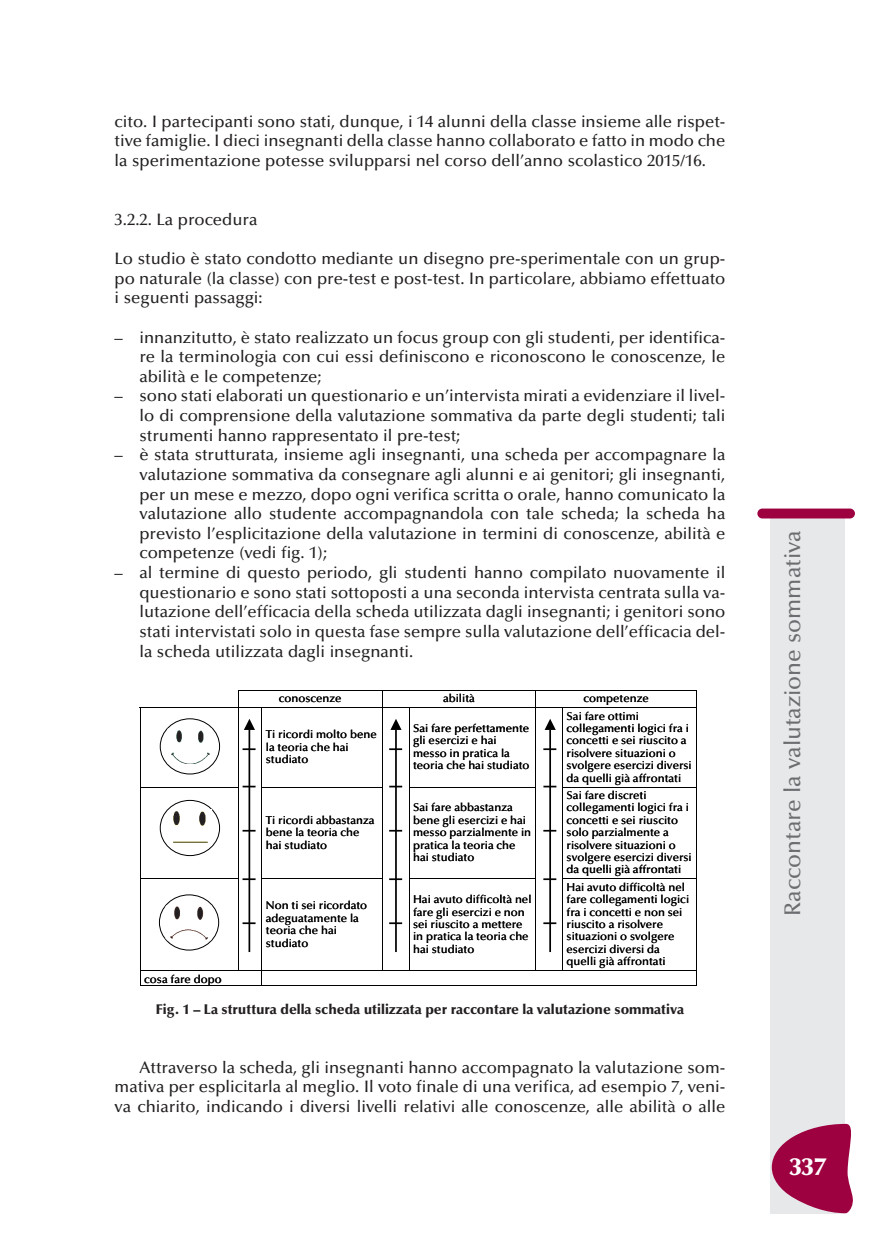
<style>
.page{position:relative;width:869px;height:1241px;background:#fff}
.page>*{position:absolute;margin:0;border:0;box-sizing:border-box;transform-origin:0 0}
.t1{font:900 24.5px "Optima";color:#fff}
.t2{font:500 22.75px "Optima";color:#6c6d70}
.t3{font:500 16.62px/19.6px "Optima";color:#231f20;text-align:justify}
.t4{font:900 14px "Optima";color:#231f20}
.t5{font:500 11.38px/12.4px "Optima";color:#000}
</style>
<div class="page">
<hr style="left:238px;top:689px;width:144px;height:1px;background:#000">
<hr style="left:382px;top:689px;width:153px;height:1px;background:#000">
<hr style="left:535px;top:689px;width:161px;height:1px;background:#000">
<hr style="left:140px;top:707px;width:98px;height:1px;background:#000">
<svg style="left:238px;top:689px;width:24px;height:19px"></svg>
<hr style="left:262px;top:707px;width:120px;height:1px;background:#000">
<svg style="left:382px;top:689px;width:27px;height:19px"></svg>
<hr style="left:409px;top:707px;width:126px;height:1px;background:#000">
<svg style="left:535px;top:689px;width:28px;height:19px"></svg>
<hr style="left:562px;top:707px;width:134px;height:1px;background:#000">
<svg style="left:696px;top:690px;width:1px;height:17px"></svg>
<hr style="left:140px;top:707px;width:1px;height:79px;background:#000">
<hr style="left:238px;top:707px;width:1px;height:79px;background:#000">
<hr style="left:261px;top:707px;width:1px;height:79px;background:#000">
<hr style="left:382px;top:707px;width:1px;height:79px;background:#000">
<hr style="left:408px;top:707px;width:1px;height:79px;background:#000">
<hr style="left:535px;top:707px;width:1px;height:79px;background:#000">
<hr style="left:562px;top:707px;width:1px;height:79px;background:#000">
<hr style="left:696px;top:707px;width:1px;height:79px;background:#000">
<hr style="left:140px;top:786px;width:98px;height:1px;background:#000">
<hr style="left:262px;top:786px;width:120px;height:1px;background:#000">
<hr style="left:409px;top:786px;width:126px;height:1px;background:#000">
<hr style="left:562px;top:786px;width:134px;height:1px;background:#000">
<hr style="left:140px;top:787px;width:1px;height:91px;background:#000">
<hr style="left:238px;top:787px;width:1px;height:91px;background:#000">
<hr style="left:261px;top:787px;width:1px;height:91px;background:#000">
<hr style="left:382px;top:787px;width:1px;height:91px;background:#000">
<hr style="left:408px;top:787px;width:1px;height:91px;background:#000">
<hr style="left:535px;top:787px;width:1px;height:91px;background:#000">
<hr style="left:562px;top:787px;width:1px;height:91px;background:#000">
<hr style="left:696px;top:787px;width:1px;height:91px;background:#000">
<hr style="left:140px;top:878px;width:98px;height:1px;background:#000">
<hr style="left:262px;top:878px;width:120px;height:1px;background:#000">
<hr style="left:409px;top:878px;width:126px;height:1px;background:#000">
<hr style="left:562px;top:878px;width:134px;height:1px;background:#000">
<hr style="left:140px;top:879px;width:1px;height:91px;background:#000">
<hr style="left:238px;top:879px;width:1px;height:91px;background:#000">
<hr style="left:261px;top:879px;width:1px;height:91px;background:#000">
<hr style="left:382px;top:879px;width:1px;height:91px;background:#000">
<hr style="left:408px;top:879px;width:1px;height:91px;background:#000">
<hr style="left:535px;top:879px;width:1px;height:91px;background:#000">
<hr style="left:562px;top:879px;width:1px;height:91px;background:#000">
<hr style="left:696px;top:879px;width:1px;height:91px;background:#000">
<hr style="left:140px;top:970px;width:98px;height:1px;background:#000">
<hr style="left:262px;top:970px;width:120px;height:1px;background:#000">
<svg style="left:382px;top:970px;width:27px;height:1px"></svg>
<hr style="left:409px;top:970px;width:126px;height:1px;background:#000">
<svg style="left:535px;top:970px;width:27px;height:1px"></svg>
<hr style="left:562px;top:970px;width:134px;height:1px;background:#000">
<svg style="left:140px;top:971px;width:1px;height:14px"></svg>
<hr style="left:140px;top:985px;width:121px;height:1px;background:#000">
<svg style="left:238px;top:970px;width:24px;height:16px"></svg>
<hr style="left:262px;top:985px;width:434px;height:1px;background:#000">
<svg style="left:696px;top:970px;width:1px;height:16px"></svg>
<div style="left:159px;top:894px;width:60px;height:56px;border:1px solid #000;border-radius:50%"></div>
<div style="left:160px;top:718px;width:60px;height:56px;border:1px solid #000;border-radius:50%"></div>
<div style="left:160px;top:799px;width:60px;height:56px;border:1px solid #000;border-radius:50%"></div>
<hr style="left:248px;top:729px;width:2px;height:222px;background:#000">
<svg style="left:244px;top:719px;width:11px;height:10px"></svg>
<svg style="left:242px;top:922px;width:13px;height:1px"></svg>
<svg style="left:242px;top:829px;width:13px;height:2px"></svg>
<svg style="left:242px;top:748px;width:13px;height:2px"></svg>
<svg style="left:238px;top:785px;width:17px;height:2px"></svg>
<svg style="left:238px;top:878px;width:17px;height:1px"></svg>
<hr style="left:395px;top:729px;width:1px;height:222px;background:#000">
<svg style="left:391px;top:719px;width:10px;height:10px"></svg>
<svg style="left:389px;top:922px;width:13px;height:1px"></svg>
<svg style="left:389px;top:829px;width:13px;height:2px"></svg>
<svg style="left:389px;top:748px;width:13px;height:2px"></svg>
<svg style="left:389px;top:785px;width:13px;height:2px"></svg>
<svg style="left:389px;top:878px;width:13px;height:1px"></svg>
<hr style="left:549px;top:729px;width:1px;height:222px;background:#000">
<svg style="left:545px;top:719px;width:10px;height:10px"></svg>
<svg style="left:543px;top:922px;width:13px;height:1px"></svg>
<svg style="left:543px;top:829px;width:13px;height:2px"></svg>
<svg style="left:543px;top:748px;width:13px;height:2px"></svg>
<svg style="left:543px;top:785px;width:13px;height:2px"></svg>
<svg style="left:543px;top:878px;width:13px;height:1px"></svg>
<img style="left:167px;top:728px;width:45px;height:35px">
<img style="left:173px;top:811px;width:36px;height:32px">
<img style="left:165px;top:905px;width:46px;height:35px">
<div style="left:770px;top:516px;width:74px;height:697px;background:#e7e8e9"></div>
<div style="left:757px;top:508px;width:97px;height:10px;background:#9d0140;border-radius:5px"></div>
<svg style="left:771px;top:1123px;width:82px;height:89px"></svg>
<p class="t3" style="left:115px;top:113px;width:612px">cito. I partecipanti sono stati, dunque, i 14 alunni della classe insieme alle rispet&shy;tive famiglie. I dieci insegnanti della classe hanno collaborato e fatto in modo che la sperimentazione potesse svilupparsi nel corso dell’anno scolastico 2015/16.</p>
<p class="t3" style="left:115px;top:211px;width:144px">3.2.2. La procedura</p>
<p class="t3" style="left:115px;top:250px;width:612px">Lo studio è stato condotto mediante un disegno pre-sperimentale con un grup&shy;po naturale (la classe) con pre-test e post-test. In particolare, abbiamo effettuato i seguenti passaggi:</p>
<p class="t3" style="left:139px;top:329px;width:587px;text-indent:-25px">– innanzitutto, è stato realizzato un focus group con gli studenti, per identifica&shy;re la terminologia con cui essi definiscono e riconoscono le conoscenze, le abilità e le competenze;</p>
<p class="t3" style="left:139px;top:387px;width:587px;text-indent:-25px">– sono stati elaborati un questionario e un’intervista mirati a evidenziare il livel&shy;lo di comprensione della valutazione sommativa da parte degli studenti; tali strumenti hanno rappresentato il pre-test;</p>
<p class="t3" style="left:139px;top:446px;width:587px;text-indent:-25px">– è stata strutturata, insieme agli insegnanti, una scheda per accompagnare la valutazione sommativa da consegnare agli alunni e ai genitori; gli insegnanti, per un mese e mezzo, dopo ogni verifica scritta o orale, hanno comunicato la valutazione allo studente accompagnandola con tale scheda; la scheda ha previsto l’esplicitazione della valutazione in termini di conoscenze, abilità e competenze (vedi fig. 1);</p>
<p class="t3" style="left:139px;top:564px;width:587px;text-indent:-25px">– al termine di questo periodo, gli studenti hanno compilato nuovamente il questionario e sono stati sottoposti a una seconda intervista centrata sulla va&shy;lutazione dell’efficacia della scheda utilizzata dagli insegnanti; i genitori sono stati intervistati solo in questa fase sempre sulla valutazione dell’efficacia del&shy;la scheda utilizzata dagli insegnanti.</p>
<p class="t5" style="left:144px;top:973px;width:79px">cosa fare dopo</p>
<p class="t5" style="left:278px;top:693px;width:64px">conoscenze</p>
<p class="t5" style="left:443px;top:693px;width:33px">abilità</p>
<p class="t5" style="left:566px;top:690px;width:84px;line-height:17.3px;text-indent:17px">competenze<br>Sai fare ottimi</p>
<p class="t5" style="left:266px;top:729px;width:112px">Ti ricordi molto bene la teoria che hai studiato</p>
<p class="t5" style="left:413px;top:723px;width:118px">Sai fare perfettamente gli esercizi e hai messo in pratica la teoria che hai studiato</p>
<p class="t5" style="left:413px;top:802px;width:119px">Sai fare abbastanza bene gli esercizi e hai messo parzialmente in pratica la teoria che hai studiato</p>
<p class="t5" style="left:566px;top:723px;width:127px">collegamenti logici fra i concetti e sei riuscito a risolvere situazioni o svolgere esercizi diversi da quelli già affrontati</p>
<p class="t5" style="left:566px;top:790px;width:127px">Sai fare discreti collegamenti logici fra i concetti e sei riuscito solo parzialmente a risolvere situazioni o svolgere esercizi diversi</p>
<p class="t5" style="left:266px;top:814px;width:110px">Ti ricordi abbastanza bene la teoria che hai studiato</p>
<p class="t5" style="left:566px;top:861px;width:120px;line-height:17.5px">da quelli già affrontati<br>Hai avuto difficoltà nel</p>
<p class="t5" style="left:566px;top:894px;width:124px">fare collegamenti logici fra i concetti e non sei riuscito a risolvere situazioni o svolgere esercizi diversi da quelli già affrontati</p>
<p class="t5" style="left:266px;top:900px;width:103px">Non ti sei ricordato adeguatamente la teoria che hai studiato</p>
<p class="t5" style="left:413px;top:894px;width:120px">Hai avuto difficoltà nel fare gli esercizi e non sei riuscito a mettere in pratica la teoria che hai studiato</p>
<p class="t4" style="left:156px;top:1003px;width:529px">Fig. 1 – La struttura della scheda utilizzata per raccontare la valutazione sommativa</p>
<p class="t3" style="left:114px;top:1058px;width:612px;text-indent:25px">Attraverso la scheda, gli insegnanti hanno accompagnato la valutazione som&shy;mativa per esplicitarla al meglio. Il voto finale di una verifica, ad esempio 7, veni&shy;va chiarito, indicando i diversi livelli relativi alle conoscenze, alle abilità o alle</p>
<h2 class="t2" style="left:783px;top:915px;width:387px;rotate:-90deg">Raccontare la valutazione sommativa</h2>
<h1 class="t1" style="left:789px;top:1156px;width:38px">337</h1>
</div>
